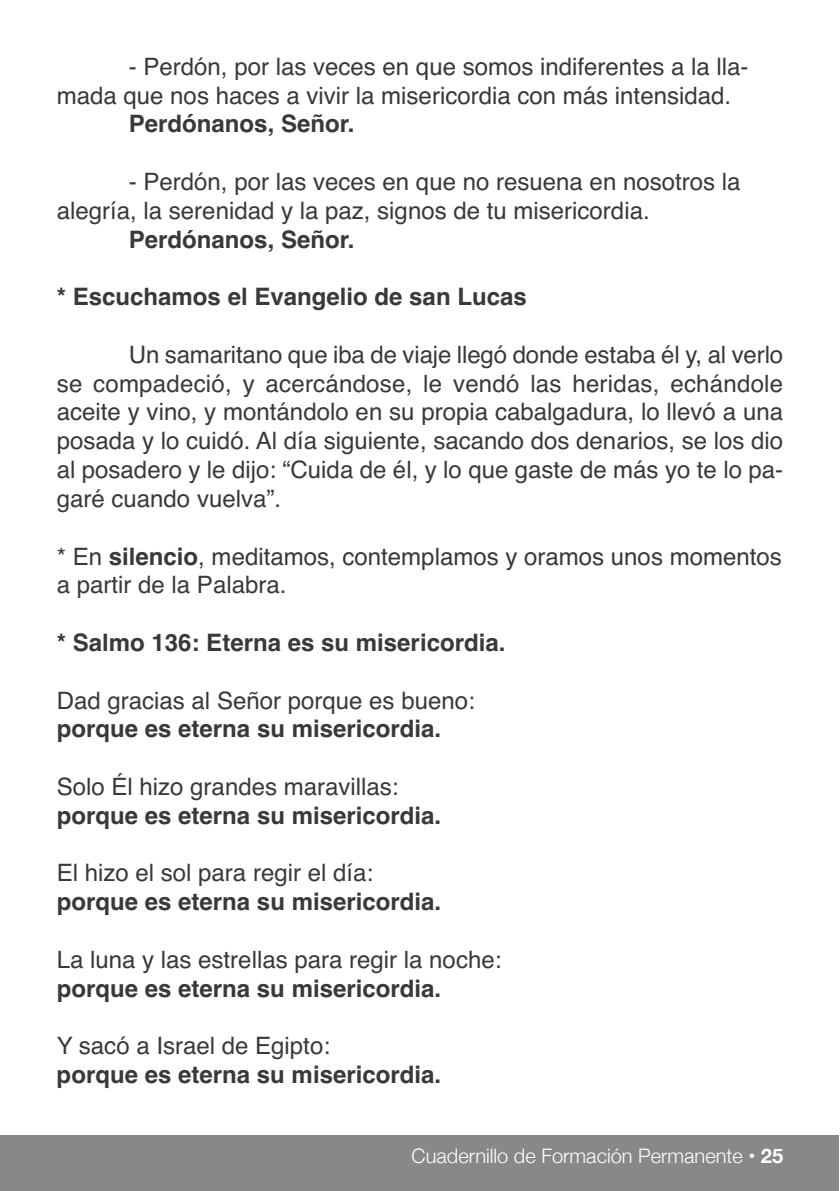
<style>
.page{position:relative;width:840px;height:1191px;background:#fff}
.page>*{position:absolute;margin:0;border:0;box-sizing:border-box;transform-origin:0 0}
.t1{font:24px/28.8px "Helvetica";color:#39383a}
.t2{font:700 24px "Helvetica";color:#39383a}
.t3{font:20px "font 000000001 c 240 c 52";color:#fff}
.s1{font-weight:700}
</style>
<div class="page">
<div style="left:0;top:1135px;width:838px;height:56px;background:#888889"></div>
<p class="t1" style="left:57px;top:53px;width:692px;text-indent:72px">- Perdón, por las veces en que somos indiferentes a la lla&shy;mada que nos haces a vivir la misericordia con más intensidad.</p>
<p class="t2" style="left:129px;top:104px;width:227px">Perdónanos, Señor.</p>
<p class="t1" style="left:57px;top:168px;width:685px;text-indent:72px">- Perdón, por las veces en que no resuena en nosotros la alegría, la serenidad y la paz, signos de tu misericordia.</p>
<p class="t2" style="left:129px;top:220px;width:227px">Perdónanos, Señor.</p>
<p class="t2" style="left:57px;top:277px;width:471px">* Escuchamos el Evangelio de san Lucas</p>
<p class="t1" style="left:57px;top:341px;width:727px;text-align:justify;text-indent:72px">Un samaritano que iba de viaje llegó donde estaba él y, al verlo se compadeció, y acercándose, le vendó las heridas, echándole aceite y vino, y montándolo en su propia cabalgadura, lo llevó a una posada y lo cuidó. Al día siguiente, sacando dos denarios, se los dio al posadero y le dijo: “Cuida de él, y lo que gaste de más yo te lo pa&shy;garé cuando vuelva”.</p>
<p class="t1" style="left:57px;top:542px;width:726px">* En <span class="s1">silencio</span>, meditamos, contemplamos y oramos unos momentos a partir de la Palabra.</p>
<p class="t2" style="left:57px;top:623px;width:450px">* Salmo 136: Eterna es su misericordia.</p>
<p class="t1" style="left:57px;top:686px;width:419px">Dad gracias al Señor porque es bueno:</p>
<p class="t2" style="left:57px;top:709px;width:386px">porque es eterna su misericordia.</p>
<p class="t1" style="left:57px;top:773px;width:343px">Solo Él hizo grandes maravillas:</p>
<p class="t2" style="left:57px;top:796px;width:386px">porque es eterna su misericordia.</p>
<p class="t1" style="left:57px;top:859px;width:318px">El hizo el sol para regir el día:</p>
<p class="t2" style="left:57px;top:882px;width:386px">porque es eterna su misericordia.</p>
<p class="t1" style="left:57px;top:945px;width:446px">La luna y las estrellas para regir la noche:</p>
<p class="t2" style="left:57px;top:968px;width:386px">porque es eterna su misericordia.</p>
<p class="t1" style="left:57px;top:1032px;width:275px">Y sacó a Israel de Egipto:</p>
<p class="t2" style="left:57px;top:1055px;width:386px">porque es eterna su misericordia.</p>
<p class="t3" style="left:411px;top:1143px;width:373px">Cuadernillo de Formación Permanente • 25</p>
</div>
